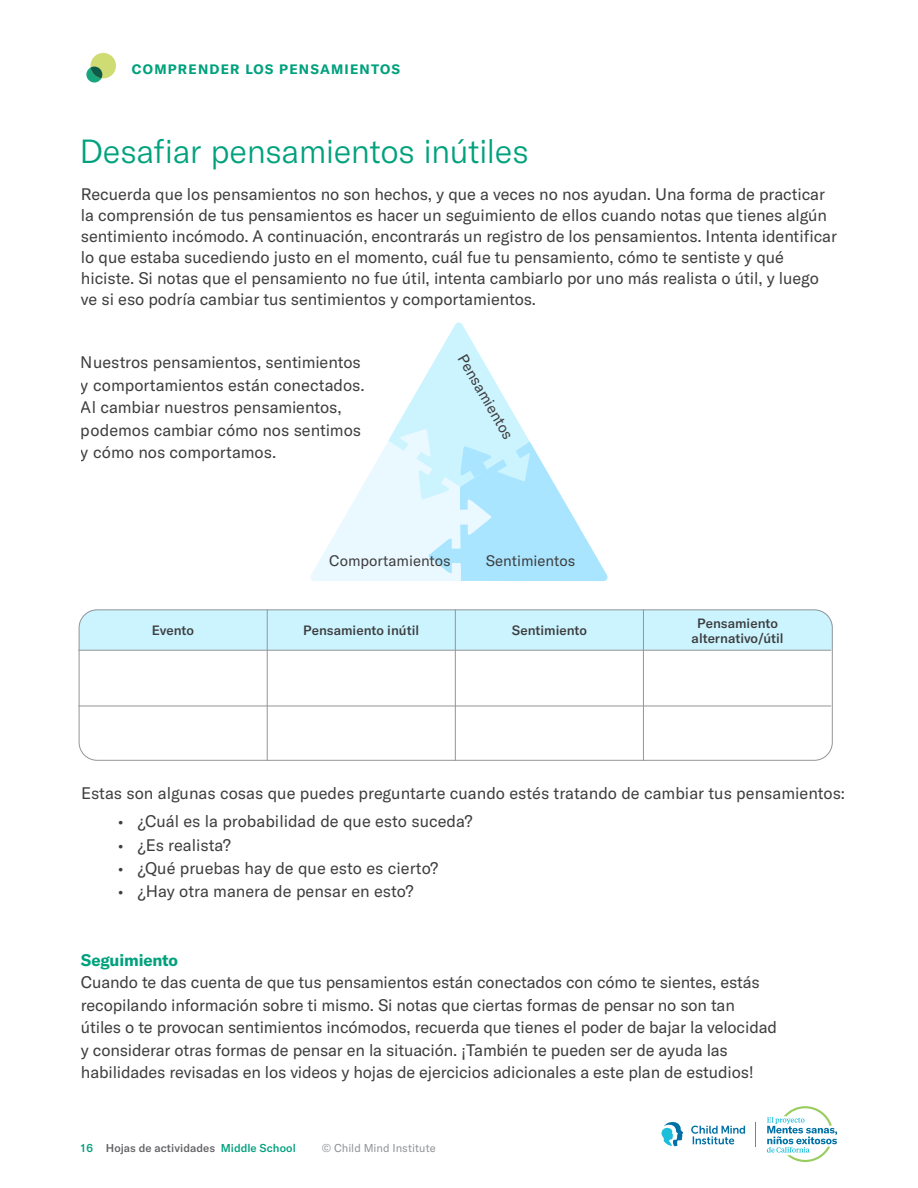
<style>
.page{position:relative;width:918px;height:1188px;background:#fff}
.page>*{position:absolute;margin:0;border:0;box-sizing:border-box;transform-origin:0 0}
.header1{font:300 33px "GT America";letter-spacing:-.015em;color:#00a17d}
.New_Intro_End{font:16.5px/22.5px "GT America";letter-spacing:-.01em;color:#3e3e3f}
.New_Quote{font:16.5px "GT America";color:#3e3e3f}
.New_Body_2{font:16.5px "GT America";color:#3e3e3f}
.Activity_Text_ctrd{font:15px "GT America";color:#3e3e3f}
.New_Intro_End-2{font:700 13.5px "GT America";letter-spacing:.09em;color:#00a17d}
.Body{font:500 13.35px/15px "GT America";color:#3e3e3f;text-align:center}
.t1{font:500 11.25px "GT America";letter-spacing:.005em;color:#636366}
.t2{font:11.25px "GT America";letter-spacing:.005em;color:#919396}
.s1{font-weight:700;color:#00a17d}
.s2{color:#00a17d}
</style>
<div class="page">
<svg style="left:691px;top:1126px;width:54px;height:18px"></svg>
<svg style="left:661px;top:1122px;width:23px;height:24px"></svg>
<svg style="left:767px;top:1106px;width:70px;height:56px"></svg>
<div style="left:79px;top:611px;width:752px;height:39px;background:#cbf4ff"></div>
<svg style="left:311px;top:322px;width:297px;height:259px"></svg>
<div style="left:79px;top:609px;width:754px;height:152px;border:1px solid #939598;border-radius:18px"></div>
<hr style="left:78px;top:650px;width:753px;height:1px;background:#939598">
<hr style="left:455px;top:609px;width:1px;height:152px;background:#939598">
<hr style="left:643px;top:609px;width:1px;height:152px;background:#939598">
<hr style="left:267px;top:609px;width:1px;height:152px;background:#939598">
<hr style="left:78px;top:706px;width:753px;height:1px;background:#939598">
<svg style="left:86px;top:67px;width:16px;height:16px"></svg>
<div style="left:91px;top:53px;width:25px;height:25px;background:#cfdc74;border-radius:50%"></div>
<svg style="left:91px;top:67px;width:11px;height:11px"></svg>
<p class="New_Intro_End-2" style="left:132px;top:61px;width:269px">COMPRENDER LOS PENSAMIENTOS</p>
<p class="header1" style="left:79px;top:132px;width:451px">Desafiar pensamientos inútiles</p>
<p class="New_Intro_End" style="left:81px;top:183px;width:758px;line-height:21px">Recuerda que los pensamientos no son hechos, y que a veces no nos ayudan. Una forma de practicar la comprensión de tus pensamientos es hacer un seguimiento de ellos cuando notas que tienes algún sentimiento incómodo. A continuación, encontrarás un registro de los pensamientos. Intenta identificar lo que estaba sucediendo justo en el momento, cuál fue tu pensamiento, cómo te sentiste y qué hiciste. Si notas que el pensamiento no fue útil, intenta cambiarlo por uno más realista o útil, y luego ve si eso podría cambiar tus sentimientos y comportamientos.</p>
<p class="New_Intro_End" style="left:81px;top:351px;width:285px">Nuestros pensamientos, sentimientos y comportamientos están conectados.<br>Al cambiar nuestros pensamientos, podemos cambiar cómo nos sentimos y cómo nos comportamos.</p>
<p class="Activity_Text_ctrd" style="left:470px;top:351px;width:97px;rotate:60deg">Pensamientos</p>
<p class="Activity_Text_ctrd" style="left:329px;top:552px;width:123px">Comportamientos</p>
<p class="Activity_Text_ctrd" style="left:486px;top:552px;width:91px">Sentimientos</p>
<p class="Body" style="left:152px;top:622px;width:44px">Evento</p>
<p class="Body" style="left:512px;top:623px;width:77px">Sentimiento</p>
<p class="Body" style="left:692px;top:616px;width:94px">Pensamiento alternativo/útil</p>
<p class="Body" style="left:303px;top:623px;width:117px">Pensamiento inútil</p>
<p class="New_Body_2" style="left:81px;top:783px;width:766px">Estas son algunas cosas que puedes preguntarte cuando estés tratando de cambiar tus pensamientos:</p>
<p class="New_Quote" style="left:118px;top:812px;width:356px">• ¿Cuál es la probabilidad de que esto suceda?</p>
<p class="New_Quote" style="left:118px;top:835px;width:115px">• ¿Es realista?</p>
<p class="New_Quote" style="left:118px;top:858px;width:322px">• ¿Qué pruebas hay de que esto es cierto?</p>
<p class="New_Quote" style="left:118px;top:882px;width:297px">• ¿Hay otra manera de pensar en esto?</p>
<p class="New_Intro_End" style="left:81px;top:948px;width:698px"><span class="s1">Seguimiento<br></span>Cuando te das cuenta de que tus pensamientos están conectados con cómo te sientes, estás recopilando información sobre ti mismo. Si notas que ciertas formas de pensar no son tan útiles o te provocan sentimientos incómodos, recuerda que tienes el poder de bajar la velocidad y considerar otras formas de pensar en la situación. ¡También te pueden ser de ayuda las habilidades revisadas en los videos y hojas de ejercicios adicionales a este plan de estudios!</p>
<p class="t1" style="left:81px;top:1141px;width:216px"><span class="s2">16</span> Hojas de actividades <span class="s2">Middle School</span></p>
<p class="t2" style="left:322px;top:1141px;width:115px">© Child Mind Institute</p>
</div>
